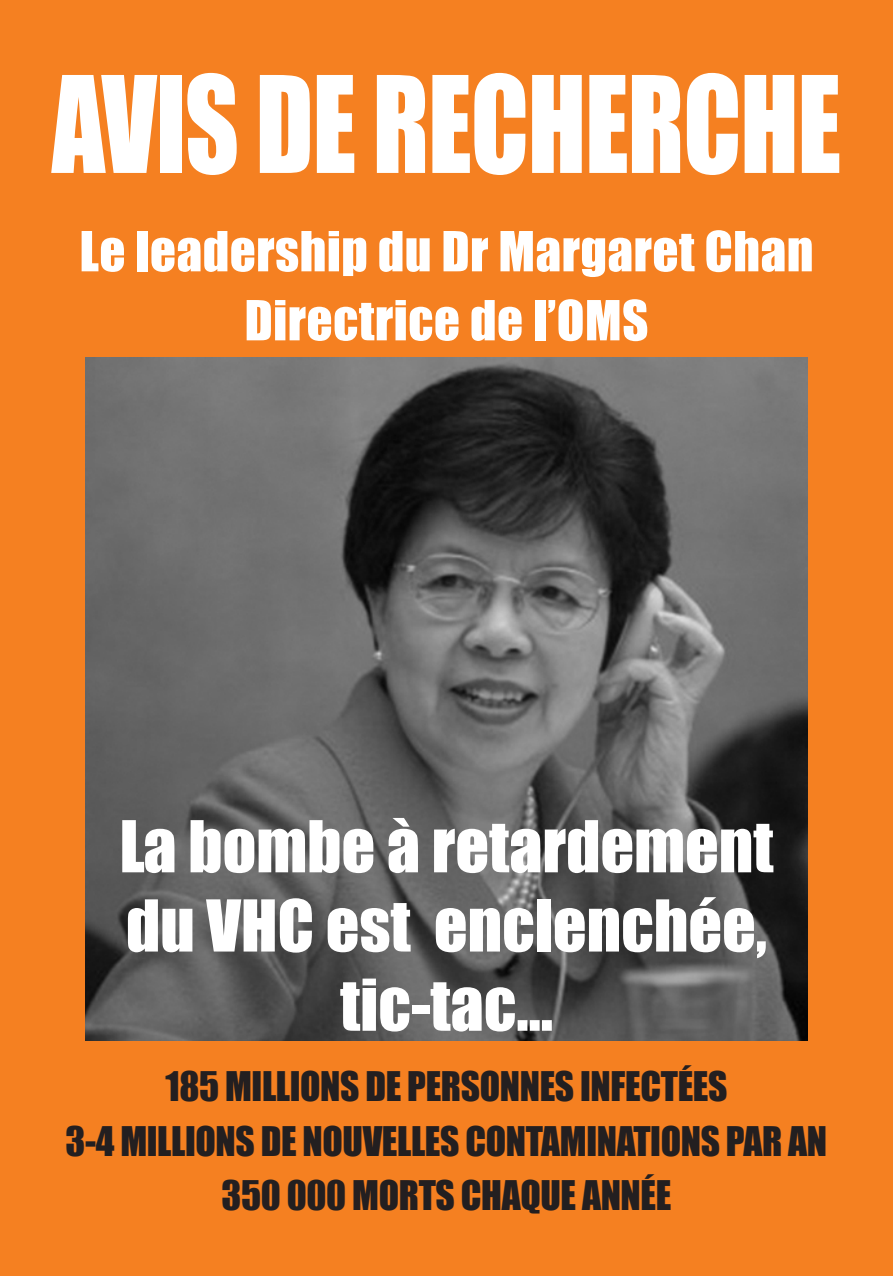
<style>
.page{position:relative;width:893px;height:1276px;background:#f58021}
.page>*{position:absolute;margin:0;border:0;box-sizing:border-box;transform-origin:0 0}
.t1{font:123.9px "Impact";letter-spacing:-.01em;color:#fff;scale:.85 1}
.t2{font:66px "Impact";color:#fff}
.t3{font:51px/69px "Impact";letter-spacing:.01em;color:#fff;text-align:center}
.t4{font:37.5px "Impact";letter-spacing:-.01em;color:#231f20}
</style>
<div class="page">
<img style="left:85px;top:357px;width:723px;height:683px">
<p class="t1" style="left:52px;top:28px;width:930px">AVIS DE RECHERCHE</p>
<p class="t3" style="left:80px;top:215px;width:735px">Le leadership du Dr Margaret Chan<br>Directrice de l’OMS</p>
<p class="t2" style="left:120px;top:795px;width:655px">La bombe à retardement</p>
<p class="t2" style="left:126px;top:874px;width:642px">du VHC est enclenchée,</p>
<p class="t2" style="left:340px;top:953px;width:214px">tic-tac…</p>
<p class="t4" style="left:165px;top:1057px;width:563px">185 MILLIONS DE PERSONNES INFECTÉES</p>
<p class="t4" style="left:66px;top:1111px;width:763px">3-4 MILLIONS DE NOUVELLES CONTAMINATIONS PAR AN</p>
<p class="t4" style="left:222px;top:1165px;width:451px">350 000 MORTS CHAQUE ANNÉE</p>
</div>
